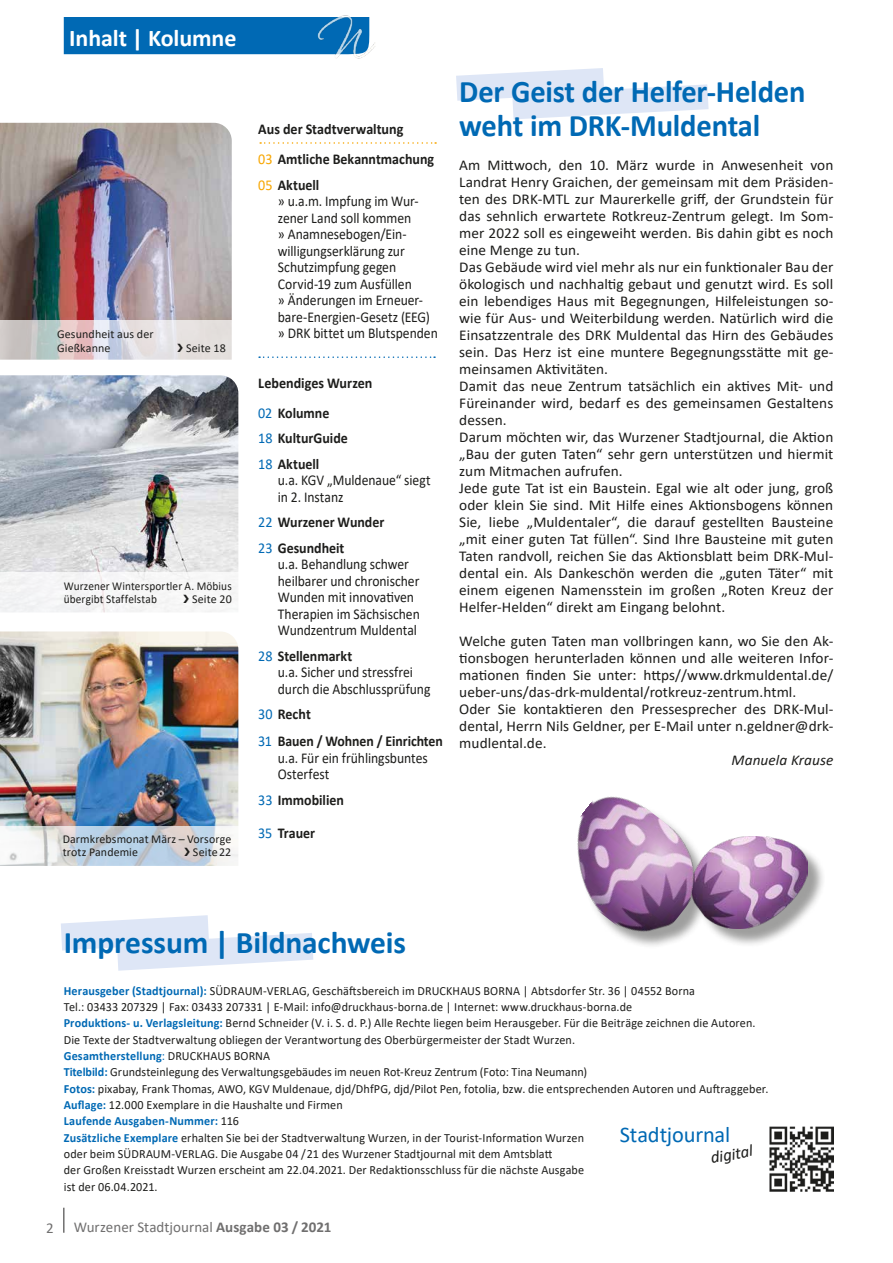
<style>
.page{position:relative;width:893px;height:1263px;background:#fff}
.page>*{position:absolute;margin:0;border:0;box-sizing:border-box;transform-origin:0 0}
.t1{font:700 31.5px/34px "Calibri";letter-spacing:-.005em;color:#0069b4}
.t2{font:700 24px "Calibri";letter-spacing:-.005em;color:#fff}
.t3{font:22.5px "Calibri";letter-spacing:-.005em;color:#0069b4}
.t4{font:italic 16.8px "Calibri";color:#1d1d1b}
.t5{font:15px/17px "Calibri";letter-spacing:.005em;color:#1d1d1b}
.t6{font:15px/16.5px "Calibri";letter-spacing:.005em;color:#1d1d1b;scale:.91 1}
.t7{font:700 15px/25.5px "Calibri";color:#1d1d1b;scale:.93 1}
.t8{font:700 15px/30px "Calibri";color:#1d1d1b;scale:.94 1}
.t9{font:15px "Calibri";color:#706f6f}
.t10{font:italic 15px "Calibri";letter-spacing:.005em;color:#1d1d1b}
.t11{font:12.45px/16.4px "Calibri";letter-spacing:.01em;color:#1d1d1b}
.t12{font:12px/13.5px "Calibri";letter-spacing:.01em;color:#1d1d1b}
.t13{font:12px/13.5px "Calibri";letter-spacing:.01em;color:#1d1d1b;scale:.94 1}
.s1{font-weight:400;color:#f7a600}
.s2{color:#f7a600}
.s3{font-weight:700}
.s4{font-weight:400;color:#0069b4}
.s5{color:#0069b4}
.s6{font-weight:700;color:#0069b4}
</style>
<div class="page">
<hr style="left:63px;top:1208px;width:2px;height:25px;background:#706f6f">
<div style="left:64px;top:17px;width:250px;height:38px;background:#0069b4"></div>
<img style="left:314px;top:15px;width:61px;height:44px">
<svg style="left:456px;top:68px;width:253px;height:51px"></svg>
<img style="left:769px;top:1127px;width:65px;height:64px">
<svg style="left:61px;top:915px;width:252px;height:56px"></svg>
<img style="left:0;top:123px;width:232px;height:197px">
<img style="left:0;top:375px;width:238px;height:197px">
<img style="left:0;top:631px;width:238px;height:195px">
<svg style="left:260px;top:142px;width:176px;height:2px"></svg>
<svg style="left:259px;top:356px;width:176px;height:2px"></svg>
<div style="left:0;top:572px;width:238px;height:40px;background:#f5f5f6"></div>
<svg style="left:0;top:320px;width:232px;height:40px;background:#dad5d7"></svg>
<svg style="left:0;top:826px;width:238px;height:40px"></svg>
<div style="left:579px;top:800px;width:247px;height:149px;background:#1d1d1b;opacity:.43"></div>
<img style="left:719px;top:836px;width:89px;height:93px">
<img style="left:577px;top:796px;width:142px;height:153px">
<svg style="left:178px;top:344px;width:5px;height:8px"></svg>
<svg style="left:185px;top:848px;width:5px;height:8px"></svg>
<h2 class="t2" style="left:69px;top:21px;width:169px">Inhalt | Kolumne</h2>
<p class="t12" style="left:57px;top:327px;width:98px">Gesundheit aus der<br>Gießkanne</p>
<p class="t12" style="left:186px;top:341px;width:41px">Seite 18</p>
<p class="t13" style="left:64px;top:579px;width:180px">Wurzener Wintersportler A. Möbius übergibt Staffelstab</p>
<p class="t12" style="left:192px;top:592px;width:41px">Seite 20</p>
<p class="t12" style="left:63px;top:832px;width:170px">Darmkrebsmonat März – Vorsorge trotz Pandemie</p>
<p class="t12" style="left:193px;top:845px;width:40px">Seite22</p>
<p class="t8" style="left:258px;top:114px;width:189px">Aus der Stadtverwaltung<br><span class="s1">03</span> Amtliche Bekanntmachung</p>
<p class="t6" style="left:278px;top:176px;width:177px;text-indent:-20px"><span class="s2">05</span> <span class="s3">Aktuell<br></span>» u.a.m. Impfung im Wur&shy;zener Land soll kommen<br>» Anamnesebogen/Ein&shy;willigungserklärung zur<br>Schutzimpfung gegen<br>Corvid-19 zum Ausfüllen<br>» Änderungen im Erneuer&shy;bare-Energien-Gesetz (EEG) » DRK bittet um Blutspenden</p>
<p class="t8" style="left:258px;top:367px;width:123px">Lebendiges Wurzen<br><span class="s4">02</span> Kolumne</p>
<p class="t7" style="left:258px;top:425px;width:98px"><span class="s4">18</span> KulturGuide<br><span class="s4">18</span> Aktuell</p>
<p class="t6" style="left:278px;top:471px;width:170px">u.a. KGV „Muldenaue“ siegt in 2. Instanz</p>
<p class="t7" style="left:258px;top:509px;width:137px"><span class="s4">22</span> Wurzener Wunder<br><span class="s4">23</span> Gesundheit</p>
<p class="t6" style="left:278px;top:555px;width:158px">u.a. Behandlung schwer heilbarer und chronischer<br>Wunden mit innovativen<br>Therapien im Sächsischen<br>Wundzentrum Muldental</p>
<p class="t6" style="left:278px;top:647px;width:169px;text-indent:-20px"><span class="s5">28</span> <span class="s3">Stellenmarkt<br></span>u.a. Sicher und stressfrei durch die Abschlussprüfung</p>
<p class="t7" style="left:258px;top:700px;width:200px;line-height:27px"><span class="s4">30</span> Recht<br><span class="s4">31</span> Bauen / Wohnen / Einrichten</p>
<p class="t6" style="left:278px;top:749px;width:166px">u.a. Für ein frühlingsbuntes<br>Osterfest</p>
<p class="t7" style="left:258px;top:787px;width:94px"><span class="s4">33</span> Immobilien</p>
<p class="t7" style="left:258px;top:820px;width:63px"><span class="s4">35</span> Trauer</p>
<h1 class="t1" style="left:459px;top:74px;width:348px">Der Geist der Helfer-Helden weht im DRK-Muldental</h1>
<p class="t5" style="left:459px;top:156px;width:376px">Am Mittwoch, den 10. März wurde in Anwesenheit von Landrat Henry Graichen, der gemeinsam mit dem Präsiden&shy;ten des DRK-MTL zur Maurerkelle griff, der Grundstein für das sehnlich erwartete Rotkreuz-Zentrum gelegt. Im Som&shy;mer 2022 soll es eingeweiht werden. Bis dahin gibt es noch eine Menge zu tun.<br>Das Gebäude wird viel mehr als nur ein funktionaler Bau der ökologisch und nachhaltig gebaut und genutzt wird. Es soll ein lebendiges Haus mit Begegnungen, Hilfeleistungen so&shy;wie für Aus- und Weiterbildung werden. Natürlich wird die Einsatzzentrale des DRK Muldental das Hirn des Gebäudes sein. Das Herz ist eine muntere Begegnungsstätte mit ge&shy;meinsamen Aktivitäten.<br>Damit das neue Zentrum tatsächlich ein aktives Mit- und Füreinander wird, bedarf es des gemeinsamen Gestaltens dessen.<br>Darum möchten wir, das Wurzener Stadtjournal, die Aktion „Bau der guten Taten“ sehr gern unterstützen und hiermit zum Mitmachen aufrufen.<br>Jede gute Tat ist ein Baustein. Egal wie alt oder jung, groß oder klein Sie sind. Mit Hilfe eines Aktionsbogens können Sie, liebe „Muldentaler“, die darauf gestellten Bausteine „mit einer guten Tat füllen“. Sind Ihre Bausteine mit guten Taten randvoll, reichen Sie das Aktionsblatt beim DRK-Mul&shy;dental ein. Als Dankeschön werden die „guten Täter“ mit einem eigenen Namensstein im großen „Roten Kreuz der Helfer-Helden“ direkt am Eingang belohnt.</p>
<p class="t5" style="left:459px;top:632px;width:376px">Welche guten Taten man vollbringen kann, wo Sie den Ak&shy;tionsbogen herunterladen können und alle weiteren Infor&shy;mationen finden Sie unter: https//www.drkmuldental.de/ ueber-uns/das-drk-muldental/rotkreuz-zentrum.html.<br>Oder Sie kontaktieren den Pressesprecher des DRK-Mul&shy;dental, Herrn Nils Geldner, per E-Mail unter n.geldner@drk&shy;mudlental.de.</p>
<p class="t10" style="left:732px;top:750px;width:103px">Manuela Krause</p>
<h1 class="t1" style="left:64px;top:925px;width:344px">Impressum | Bildnachweis</h1>
<p class="t11" style="left:64px;top:982px;width:706px"><span class="s6">Herausgeber (Stadtjournal):</span> SÜDRAUM-VERLAG, Geschäftsbereich im DRUCKHAUS BORNA | Abtsdorfer Str. 36 | 04552 Borna<br>Tel.: 03433 207329 | Fax: 03433 207331 | E-Mail: info@druckhaus-borna.de | Internet: www.druckhaus-borna.de<br><span class="s6">Produktions- u. Verlagsleitung:</span> Bernd Schneider (V. i. S. d. P.) Alle Rechte liegen beim Herausgeber. Für die Beiträge zeichnen die Autoren.<br>Die Texte der Stadtverwaltung obliegen der Verantwortung des Oberbürgermeister der Stadt Wurzen.<br><span class="s6">Gesamtherstellung</span><span class="s5">:</span> DRUCKHAUS BORNA<br><span class="s6">Titelbild:</span> Grundsteinlegung des Verwaltungsgebäudes im neuen Rot-Kreuz Zentrum (Foto: Tina Neumann)<br><span class="s6">Fotos:</span> pixabay, Frank Thomas, AWO, KGV Muldenaue, djd/DhfPG, djd/Pilot Pen, fotolia, bzw. die entsprechenden Autoren und Auftraggeber.<br><span class="s6">Auflage:</span> 12.000 Exemplare in die Haushalte und Firmen<br><span class="s6">Laufende Ausgaben-Nummer:</span> 116<br><span class="s6">Zusätzliche Exemplare</span> erhalten Sie bei der Stadtverwaltung Wurzen, in der Tourist-Information Wurzen<br>oder beim SÜDRAUM-VERLAG. Die Ausgabe 04 /21 des Wurzener Stadtjournal mit dem Amtsblatt<br>der Großen Kreisstadt Wurzen erscheint am 22.04.2021. Der Redaktionsschluss für die nächste Ausgabe<br>ist der 06.04.2021.</p>
<h3 class="t3" style="left:620px;top:1118px;width:112px">Stadtjournal</h3>
<p class="t4" style="left:709px;top:1146px;width:44px;rotate:-10deg">digital</p>
<p class="t9" style="left:46px;top:1217px;width:9px">2</p>
<p class="t9" style="left:74px;top:1217px;width:259px">Wurzener Stadtjournal <span class="s3">Ausgabe 03 / 2021</span></p>
</div>
